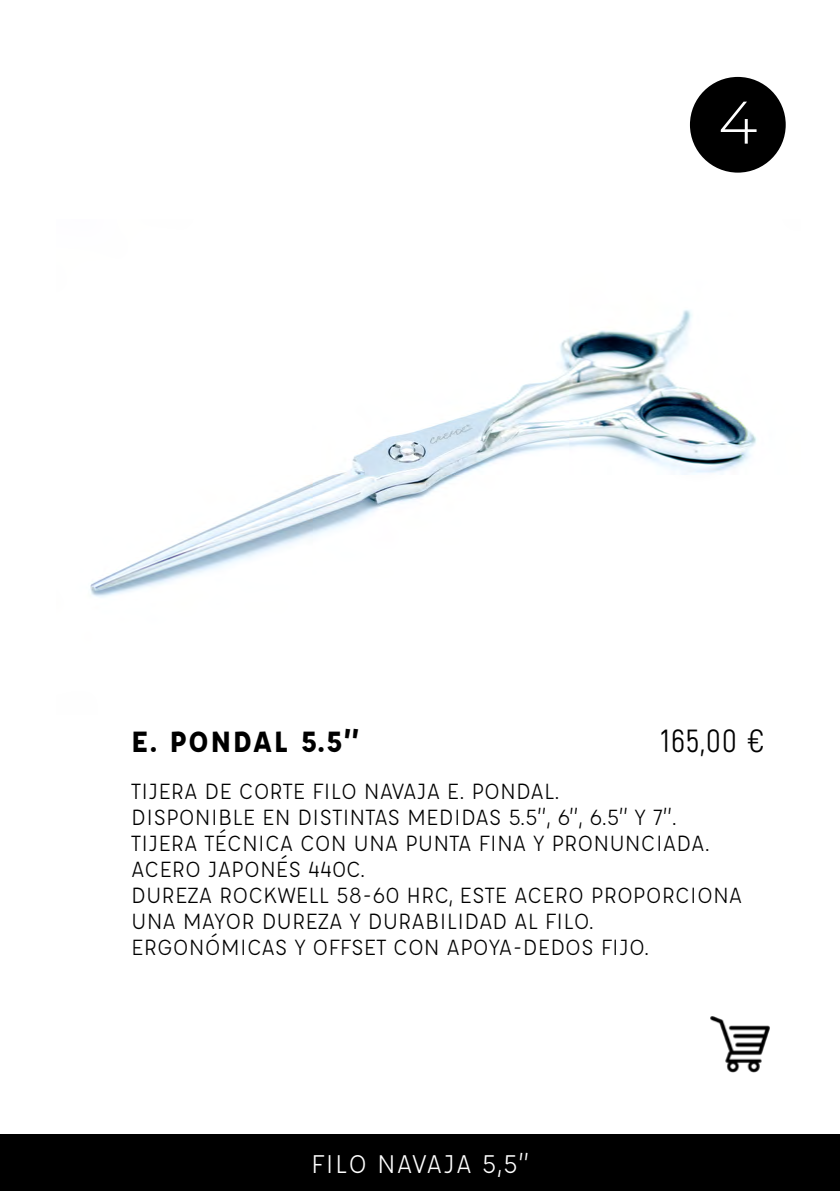
<style>
.page{position:relative;width:840px;height:1191px;background:#fff}
.page>*{position:absolute;margin:0;border:0;box-sizing:border-box;transform-origin:0 0}
.t1{font:300 60px "Montserrat";color:#fff}
.t2{font:700 32px "Affogato";letter-spacing:.04em;color:#000}
.t3{font:32px "Akrobat";color:#000}
.t4{font:28px "Affogato";letter-spacing:.04em;color:#fff}
.t5{font:24px/26px "Affogato";color:#000}
</style>
<div class="page">
<div style="left:0;top:1134px;width:839px;height:57px;background:#000"></div>
<div style="left:689px;top:77px;width:96px;height:96px;background:#000;border-radius:50%"></div>
<img style="left:90px;top:310px;width:667px;height:288px">
<img style="left:710px;top:1016px;width:60px;height:57px">
<h1 class="t1" style="left:717px;top:82px;width:41px">4</h1>
<h2 class="t2" style="left:131px;top:721px;width:230px">E. PONDAL 5.5”</h2>
<p class="t5" style="left:131px;top:777px;width:612px">TIJERA DE CORTE FILO NAVAJA E. PONDAL.<br>DISPONIBLE EN DISTINTAS MEDIDAS 5.5”, 6”, 6.5” Y 7”.<br>TIJERA TÉCNICA CON UNA PUNTA FINA Y PRONUNCIADA.<br>ACERO JAPONÉS 440C.<br>DUREZA ROCKWELL 58-60 HRC, ESTE ACERO PROPORCIONA UNA MAYOR DUREZA Y DURABILIDAD AL FILO.<br>ERGONÓMICAS Y OFFSET CON APOYA-DEDOS FIJO.</p>
<h2 class="t3" style="left:660px;top:721px;width:105px">165,00 €</h2>
<p class="t4" style="left:311px;top:1146px;width:219px">FILO NAVAJA 5,5”</p>
</div>
